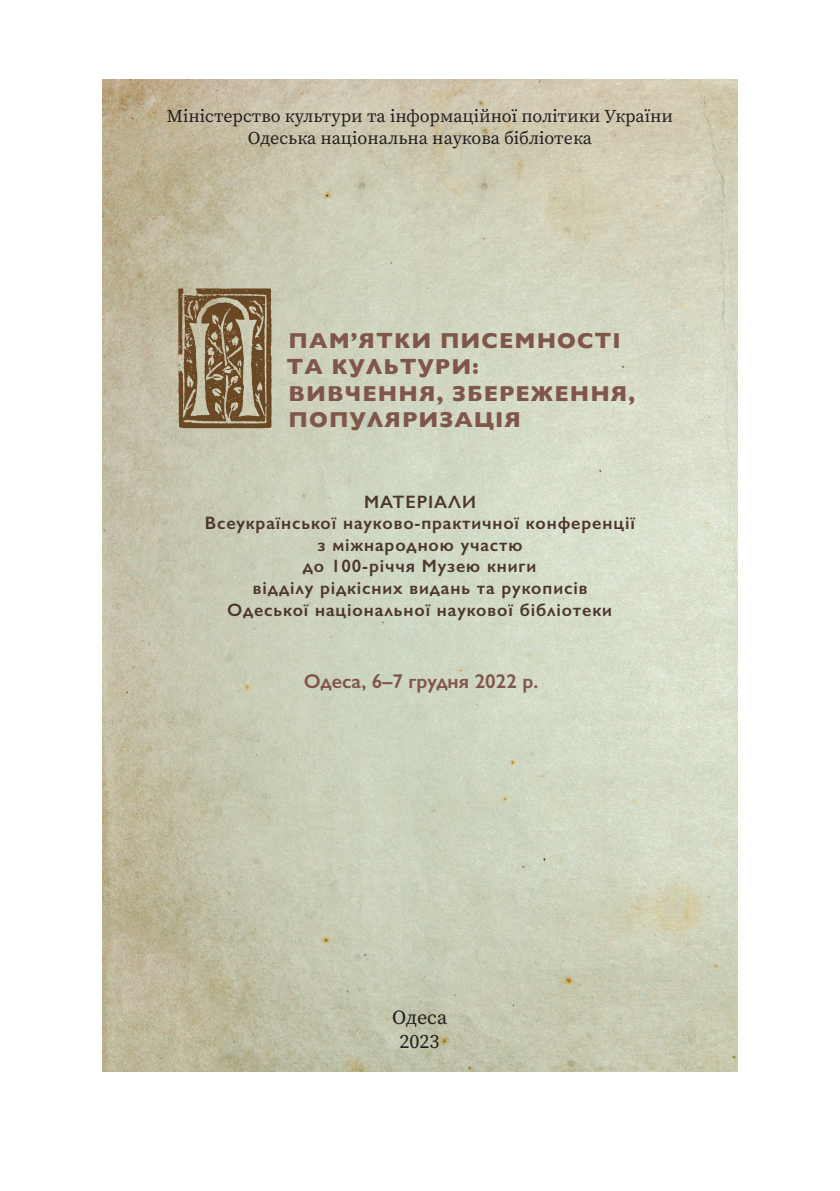
<style>
.page{position:relative;width:840px;height:1191px;background:#fff}
.page>*{position:absolute;margin:0;border:0;box-sizing:border-box;transform-origin:0 0}
.t1{font:700 22px/26.4px "Gill Sans";letter-spacing:.05em;color:#80554a}
.t2{font:600 20px "Gill Sans";color:#80554a}
.t3{font:20px/24px "Source Serif Pro";color:#231f20;text-align:center}
.t4{font:600 18px/21.6px "Gill Sans";letter-spacing:.05em;color:#4d362e;text-align:center}
.t5{font:18px/22px "Source Serif Pro";color:#231f20;text-align:center}
</style>
<div class="page">
<img style="left:102px;top:79px;width:635px;height:992px">
<svg style="left:178px;top:288px;width:94px;height:140px;background:#8e7758"></svg>
<p class="t5" style="left:167px;top:105px;width:507px">Міністерство культури та інформаційної політики України<br>Одеська національна наукова бібліотека</p>
<p class="t1" style="left:286px;top:327px;width:350px">ПАМ’ЯТКИ ПИСЕМНОСТІ<br>ТА КУЛЬТУРИ:<br>ВИВЧЕННЯ, ЗБЕРЕЖЕННЯ,<br>ПОПУЛЯРИЗАЦІЯ</p>
<p class="t4" style="left:205px;top:490px;width:431px">МАТЕРІАЛИ<br>Всеукраїнської науково-практичної конференції з міжнародною участю<br>до 100-річчя Музею книги<br>відділу рідкісних видань та рукописів<br>Одеської національної наукової бібліотеки</p>
<p class="t2" style="left:304px;top:669px;width:236px">Одеса, 6–7 грудня 2022 р.</p>
<p class="t3" style="left:392px;top:1005px;width:57px">Одеса<br>2023</p>
</div>
